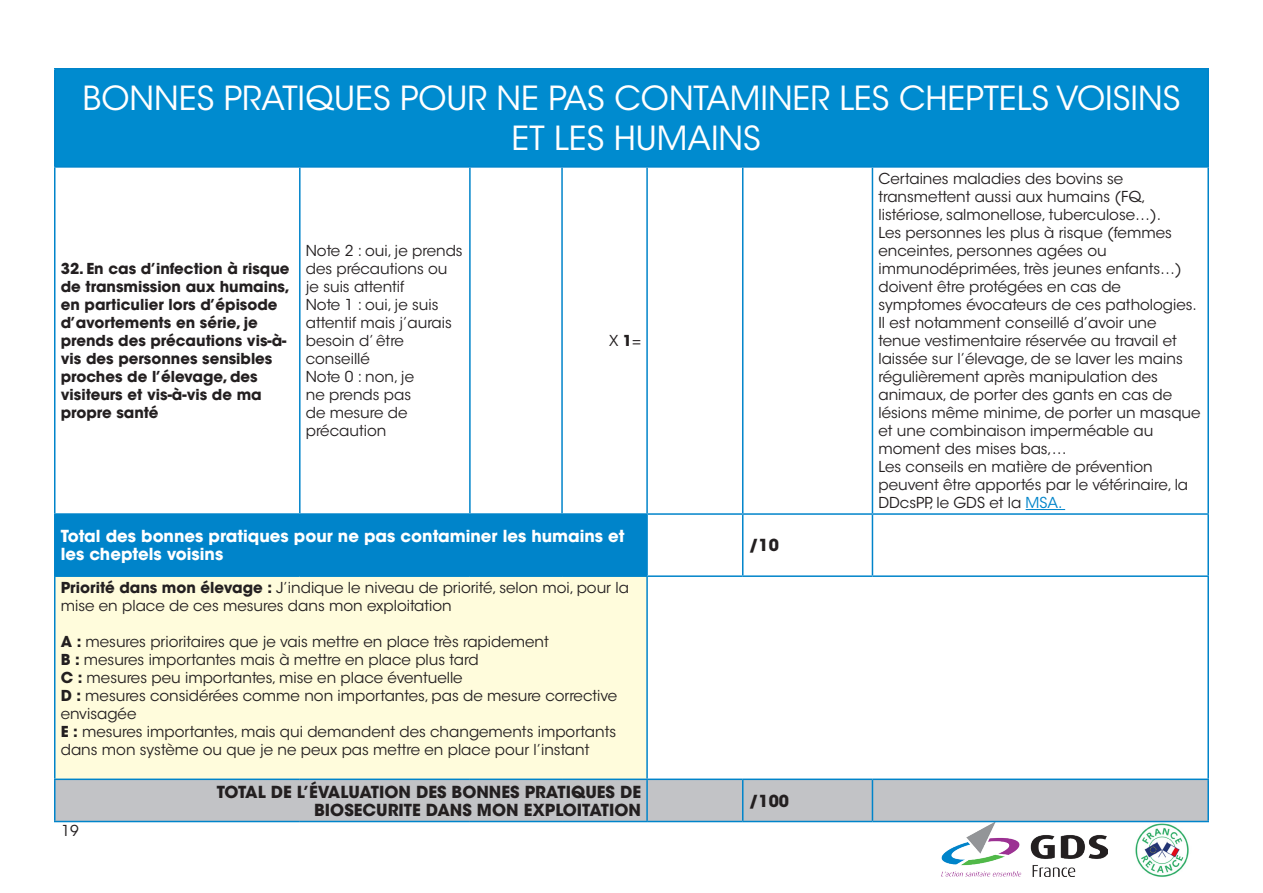
<style>
.page{position:relative;width:1263px;height:893px;background:#fff}
.page>*{position:absolute;margin:0;border:0;box-sizing:border-box;transform-origin:0 0}
.t1{font:33px "ITC Avant Garde Std";color:#fff}
.t2{font:700 16.5px "ITC Avant Garde Std";color:#231f20}
.t3{font:700 16.5px/18px "ITC Avant Garde Std";color:#fff}
.t4{font:15px/18px "ITC Avant Garde Std";color:#231f20}
.t5{font:700 15px/18px "ITC Avant Garde Std";color:#231f20}
.s1{font-weight:700}
.s2{color:#0084ca}
</style>
<div class="page">
<img style="left:942px;top:822px;width:165px;height:55px">
<img style="left:1115px;top:822px;width:94px;height:55px">
<div style="left:55px;top:69px;width:1153px;height:98px;background:#008bcf"></div>
<div style="left:55px;top:514px;width:592px;height:62px;background:#0084ca"></div>
<div style="left:55px;top:576px;width:592px;height:203px;background:#fffcdc"></div>
<div style="left:55px;top:779px;width:592px;height:42px;background:#c2c3c6"></div>
<div style="left:648px;top:780px;width:559px;height:41px;background:#c2c3c6"></div>
<hr style="left:54px;top:68px;width:246px;height:2px;background:#0084ca">
<hr style="left:54px;top:70px;width:2px;height:96px;background:#0084ca">
<hr style="left:300px;top:68px;width:170px;height:2px;background:#0084ca">
<hr style="left:470px;top:68px;width:92px;height:2px;background:#0084ca">
<hr style="left:562px;top:68px;width:85px;height:2px;background:#0084ca">
<hr style="left:647px;top:68px;width:96px;height:2px;background:#0084ca">
<hr style="left:743px;top:68px;width:129px;height:2px;background:#0084ca">
<hr style="left:872px;top:68px;width:337px;height:2px;background:#0084ca">
<hr style="left:1207px;top:70px;width:2px;height:96px;background:#0084ca">
<hr style="left:54px;top:166px;width:246px;height:2px;background:#0084ca">
<hr style="left:54px;top:168px;width:2px;height:345px;background:#0084ca">
<hr style="left:300px;top:166px;width:170px;height:2px;background:#0084ca">
<hr style="left:299px;top:168px;width:2px;height:345px;background:#0084ca">
<hr style="left:470px;top:166px;width:92px;height:2px;background:#0084ca">
<hr style="left:469px;top:168px;width:2px;height:345px;background:#0084ca">
<hr style="left:562px;top:166px;width:85px;height:2px;background:#0084ca">
<hr style="left:561px;top:168px;width:2px;height:345px;background:#0084ca">
<hr style="left:647px;top:166px;width:96px;height:2px;background:#0084ca">
<hr style="left:646px;top:168px;width:2px;height:345px;background:#0084ca">
<hr style="left:743px;top:166px;width:129px;height:2px;background:#0084ca">
<hr style="left:742px;top:168px;width:1px;height:345px;background:#0084ca">
<hr style="left:872px;top:166px;width:337px;height:2px;background:#0084ca">
<hr style="left:872px;top:168px;width:1px;height:345px;background:#0084ca">
<hr style="left:1207px;top:168px;width:2px;height:345px;background:#0084ca">
<hr style="left:54px;top:513px;width:246px;height:2px;background:#0084ca">
<hr style="left:54px;top:515px;width:2px;height:60px;background:#0084ca">
<hr style="left:300px;top:513px;width:170px;height:2px;background:#0084ca">
<hr style="left:470px;top:513px;width:92px;height:2px;background:#0084ca">
<hr style="left:562px;top:513px;width:85px;height:2px;background:#0084ca">
<hr style="left:647px;top:513px;width:96px;height:2px;background:#0084ca">
<hr style="left:646px;top:515px;width:2px;height:60px;background:#0084ca">
<hr style="left:743px;top:513px;width:129px;height:2px;background:#0084ca">
<hr style="left:742px;top:515px;width:1px;height:60px;background:#0084ca">
<hr style="left:872px;top:513px;width:337px;height:2px;background:#0084ca">
<hr style="left:872px;top:515px;width:1px;height:60px;background:#0084ca">
<hr style="left:1207px;top:515px;width:2px;height:60px;background:#0084ca">
<hr style="left:54px;top:575px;width:246px;height:2px;background:#0084ca">
<hr style="left:54px;top:577px;width:2px;height:201px;background:#0084ca">
<hr style="left:300px;top:575px;width:170px;height:2px;background:#0084ca">
<hr style="left:470px;top:575px;width:92px;height:2px;background:#0084ca">
<hr style="left:562px;top:575px;width:85px;height:2px;background:#0084ca">
<hr style="left:647px;top:575px;width:96px;height:2px;background:#0084ca">
<hr style="left:646px;top:577px;width:2px;height:201px;background:#0084ca">
<hr style="left:743px;top:575px;width:129px;height:2px;background:#0084ca">
<hr style="left:872px;top:575px;width:337px;height:2px;background:#0084ca">
<hr style="left:1207px;top:577px;width:2px;height:201px;background:#0084ca">
<hr style="left:54px;top:778px;width:246px;height:2px;background:#0084ca">
<hr style="left:54px;top:780px;width:2px;height:41px;background:#0084ca">
<hr style="left:300px;top:778px;width:170px;height:2px;background:#0084ca">
<hr style="left:470px;top:778px;width:92px;height:2px;background:#0084ca">
<hr style="left:562px;top:778px;width:85px;height:2px;background:#0084ca">
<hr style="left:647px;top:778px;width:96px;height:2px;background:#0084ca">
<hr style="left:646px;top:780px;width:2px;height:41px;background:#0084ca">
<hr style="left:743px;top:778px;width:129px;height:2px;background:#0084ca">
<hr style="left:742px;top:780px;width:1px;height:41px;background:#0084ca">
<hr style="left:872px;top:778px;width:337px;height:2px;background:#0084ca">
<hr style="left:872px;top:780px;width:1px;height:41px;background:#0084ca">
<hr style="left:1207px;top:780px;width:2px;height:41px;background:#0084ca">
<hr style="left:54px;top:821px;width:246px;height:1px;background:#0084ca">
<hr style="left:300px;top:821px;width:170px;height:1px;background:#0084ca">
<hr style="left:470px;top:821px;width:92px;height:1px;background:#0084ca">
<hr style="left:562px;top:821px;width:85px;height:1px;background:#0084ca">
<hr style="left:647px;top:821px;width:96px;height:1px;background:#0084ca">
<hr style="left:743px;top:821px;width:129px;height:1px;background:#0084ca">
<hr style="left:872px;top:821px;width:337px;height:1px;background:#0084ca">
<hr style="left:1026px;top:509px;width:39px;height:1px;background:#0084ca">
<p class="t1" style="left:83px;top:78px;width:1099px">BONNES PRATIQUES POUR NE PAS CONTAMINER LES CHEPTELS VOISINS</p>
<p class="t1" style="left:511px;top:118px;width:251px">ET LES HUMAINS</p>
<p class="t5" style="left:61px;top:259px;width:231px">32. En cas d’infection à risque de transmission aux humains, en particulier lors d’épisode d’avortements en série, je prends des précautions vis-à&shy;vis des personnes sensibles proches de l’élevage, des visiteurs et vis-à-vis de ma propre santé</p>
<p class="t4" style="left:306px;top:242px;width:158px">Note 2 : oui, je prends des précautions ou je suis attentif</p>
<p class="t4" style="left:306px;top:296px;width:148px">Note 1 : oui, je suis attentif mais j’aurais besoin d’ être conseillé</p>
<p class="t4" style="left:306px;top:368px;width:110px">Note 0 : non, je ne prends pas de mesure de précaution</p>
<p class="t4" style="left:609px;top:332px;width:33px">X <span class="s1">1</span>=</p>
<p class="t3" style="left:61px;top:527px;width:565px">Total des bonnes pratiques pour ne pas contaminer les humains et les cheptels voisins</p>
<p class="t2" style="left:749px;top:534px;width:32px">/10</p>
<p class="t4" style="left:61px;top:579px;width:570px"><span class="s1">Priorité dans mon élevage :</span> J’indique le niveau de priorité, selon moi, pour la mise en place de ces mesures dans mon exploitation</p>
<p class="t4" style="left:61px;top:633px;width:490px"><span class="s1">A :</span> mesures prioritaires que je vais mettre en place très rapidement</p>
<p class="t4" style="left:61px;top:651px;width:419px"><span class="s1">B :</span> mesures importantes mais à mettre en place plus tard</p>
<p class="t4" style="left:61px;top:669px;width:403px"><span class="s1">C :</span> mesures peu importantes, mise en place éventuelle</p>
<p class="t4" style="left:61px;top:687px;width:558px"><span class="s1">D :</span> mesures considérées comme non importantes, pas de mesure corrective envisagée</p>
<p class="t4" style="left:61px;top:723px;width:557px"><span class="s1">E :</span> mesures importantes, mais qui demandent des changements importants dans mon système ou que je ne peux pas mettre en place pour l’instant</p>
<p class="t2" style="left:217px;top:781px;width:426px">TOTAL DE L’ÉVALUATION DES BONNES PRATIQUES DE</p>
<p class="t2" style="left:314px;top:799px;width:328px">BIOSECURITE DANS MON EXPLOITATION</p>
<p class="t2" style="left:749px;top:790px;width:42px">/100</p>
<p class="t4" style="left:62px;top:822px;width:19px">19</p>
<p class="t4" style="left:878px;top:170px;width:305px">Certaines maladies des bovins se transmettent aussi aux humains (FQ, listériose, salmonellose, tuberculose…).<br>Les personnes les plus à risque (femmes enceintes, personnes agées ou immunodéprimées, très jeunes enfants…) doivent être protégées en cas de</p>
<p class="t4" style="left:878px;top:296px;width:320px">symptomes évocateurs de ces pathologies.</p>
<p class="t4" style="left:878px;top:314px;width:324px">Il est notamment conseillé d’avoir une tenue vestimentaire réservée au travail et laissée sur l’élevage, de se laver les mains régulièrement après manipulation des animaux, de porter des gants en cas de lésions même minime, de porter un masque et une combinaison imperméable au moment des mises bas,…</p>
<p class="t4" style="left:878px;top:458px;width:311px">Les conseils en matière de prévention peuvent être apportés par le vétérinaire, la<br>DDcsPP, le GDS et la <span class="s2">MSA.</span></p>
</div>
